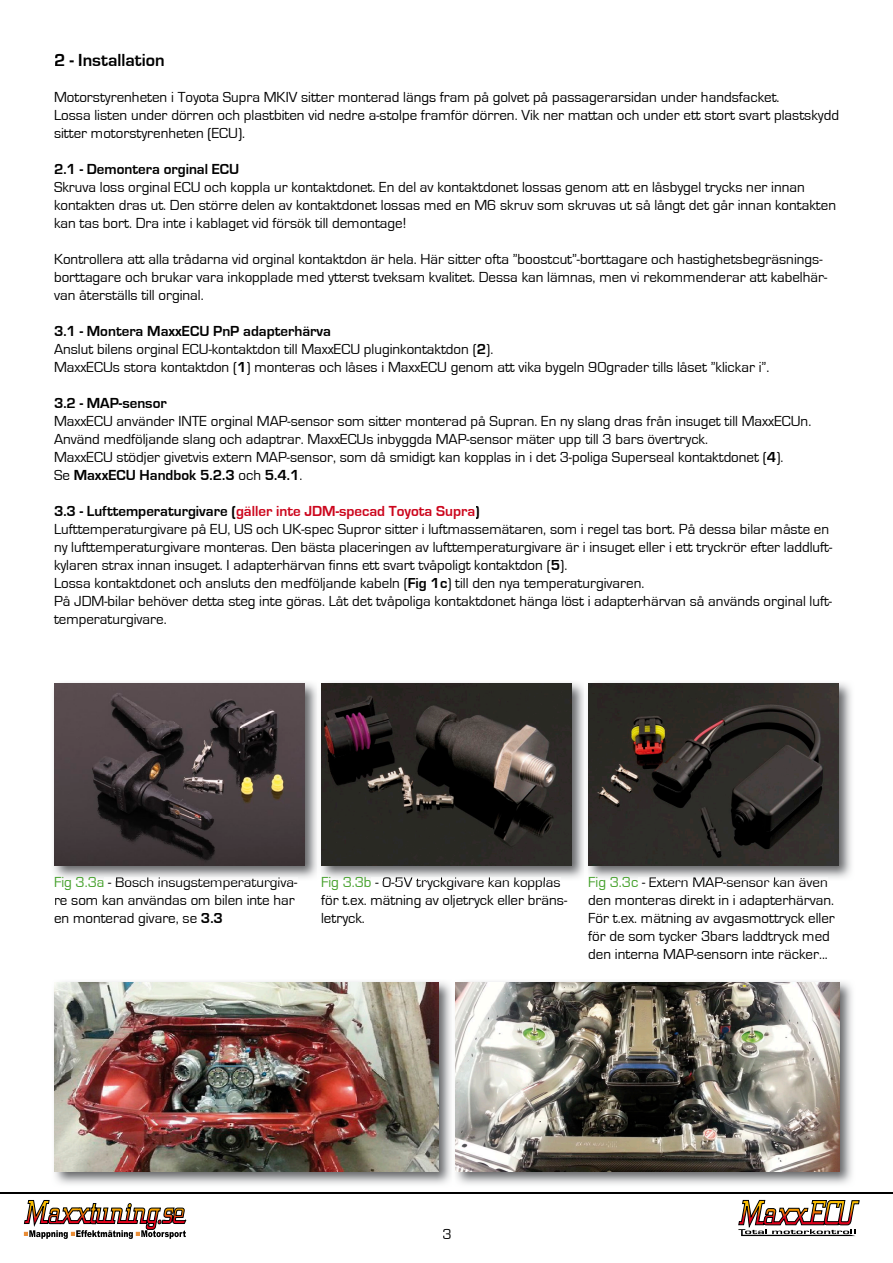
<style>
.page{position:relative;width:893px;height:1263px;background:#fff}
.page>*{position:absolute;margin:0;border:0;box-sizing:border-box;transform-origin:0 0}
.t1{font:700 18px "Eurostile";color:#000}
.t2{font:15px/18px "Eurostile";color:#000}
.t3{font:700 15px "Eurostile";color:#000}
.s1{font-weight:700}
.s2{font-weight:700;color:#cc061d}
.s3{color:#44a02a}
</style>
<div class="page">
<svg style="left:738px;top:1200px;width:122px;height:36px"></svg>
<hr style="left:0;top:1192px;width:893px;height:1px;background:#000">
<svg style="left:24px;top:1200px;width:163px;height:39px"></svg>
<img style="left:321px;top:682px;width:263px;height:197px">
<img style="left:321px;top:683px;width:251px;height:182px">
<img style="left:588px;top:682px;width:264px;height:197px">
<img style="left:588px;top:683px;width:251px;height:182px">
<img style="left:53px;top:682px;width:264px;height:197px">
<img style="left:54px;top:683px;width:251px;height:182px">
<img style="left:54px;top:981px;width:397px;height:204px">
<img style="left:55px;top:982px;width:384px;height:189px">
<img style="left:455px;top:981px;width:397px;height:204px">
<img style="left:456px;top:982px;width:384px;height:189px">
<img style="left:638px;top:877px;width:190px;height:4px">
<img style="left:372px;top:877px;width:188px;height:4px">
<img style="left:105px;top:877px;width:192px;height:4px">
<p class="t1" style="left:54px;top:50px;width:112px">2 - Installation</p>
<p class="t2" style="left:54px;top:88px;width:786px">Motorstyrenheten i Toyota Supra MKIV sitter monterad längs fram på golvet på passagerarsidan under handsfacket.<br>Lossa listen under dörren och plastbiten vid nedre a-stolpe framför dörren. Vik ner mattan och under ett stort svart plastskydd sitter motorstyrenheten (ECU).</p>
<p class="t3" style="left:54px;top:161px;width:187px">2.1 - Demontera orginal ECU</p>
<p class="t2" style="left:54px;top:178px;width:784px">Skruva loss orginal ECU och koppla ur kontaktdonet. En del av kontaktdonet lossas genom att en låsbygel trycks ner innan kontakten dras ut. Den större delen av kontaktdonet lossas med en M6 skruv som skruvas ut så långt det går innan kontakten kan tas bort. Dra inte i kablaget vid försök till demontage!</p>
<p class="t2" style="left:54px;top:250px;width:775px">Kontrollera att alla trådarna vid orginal kontaktdon är hela. Här sitter ofta ”boostcut”-borttagare och hastighetsbegräsnings&shy;borttagare och brukar vara inkopplade med ytterst tveksam kvalitet. Dessa kan lämnas, men vi rekommenderar att kabelhär&shy;van återställs till orginal.</p>
<p class="t2" style="left:54px;top:322px;width:717px"><span class="s1">3.1 - Montera MaxxECU PnP adapterhärva<br></span>Anslut bilens orginal ECU-kontaktdon till MaxxECU pluginkontaktdon (<span class="s1">2</span>).<br>MaxxECUs stora kontaktdon (<span class="s1">1</span>) monteras och låses i MaxxECU genom att vika bygeln 90grader tills låset ”klickar i”.</p>
<p class="t3" style="left:54px;top:395px;width:114px">3.2 - MAP-sensor</p>
<p class="t2" style="left:54px;top:412px;width:759px">MaxxECU använder INTE orginal MAP-sensor som sitter monterad på Supran. En ny slang dras från insuget till MaxxECUn.<br>Använd medföljande slang och adaptrar. MaxxECUs inbyggda MAP-sensor mäter upp till 3 bars övertryck.<br>MaxxECU stödjer givetvis extern MAP-sensor, som då smidigt kan kopplas in i det 3-poliga Superseal kontaktdonet (<span class="s1">4</span>).<br>Se <span class="s1">MaxxECU Handbok 5.2.3</span> och <span class="s1">5.4.1</span>.</p>
<p class="t2" style="left:54px;top:502px;width:780px"><span class="s1">3.3 - Lufttemperaturgivare (</span><span class="s2">gäller inte JDM-specad Toyota Supra</span><span class="s1">)<br></span>Lufttemperaturgivare på EU, US och UK-spec Supror sitter i luftmassemätaren, som i regel tas bort. På dessa bilar måste en ny lufttemperaturgivare monteras. Den bästa placeringen av lufttemperaturgivare är i insuget eller i ett tryckrör efter laddluft&shy;kylaren strax innan insuget. I adapterhärvan finns ett svart tvåpoligt kontaktdon (<span class="s1">5</span>).<br>Lossa kontaktdonet och ansluts den medföljande kabeln (<span class="s1">Fig 1c</span>) till den nya temperaturgivaren.<br>På JDM-bilar behöver detta steg inte göras. Låt det tvåpoliga kontaktdonet hänga löst i adapterhärvan så används orginal luft&shy;temperaturgivare.</p>
<p class="t2" style="left:54px;top:874px;width:245px"><span class="s3">Fig 3.3a</span> - Bosch insugstemperaturgiva&shy;re som kan användas om bilen inte har en monterad givare, se <span class="s1">3.3</span></p>
<p class="t2" style="left:321px;top:874px;width:247px"><span class="s3">Fig 3.3b</span> - 0-5V tryckgivare kan kopplas för t.ex. mätning av oljetryck eller bräns&shy;letryck.</p>
<p class="t2" style="left:588px;top:874px;width:248px"><span class="s3">Fig 3.3c</span> - Extern MAP-sensor kan även den monteras direkt in i adapterhärvan.<br>För t.ex. mätning av avgasmottryck eller för de som tycker 3bars laddtryck med den interna MAP-sensorn inte räcker...</p>
<p class="t2" style="left:443px;top:1225px;width:11px">3</p>
</div>
